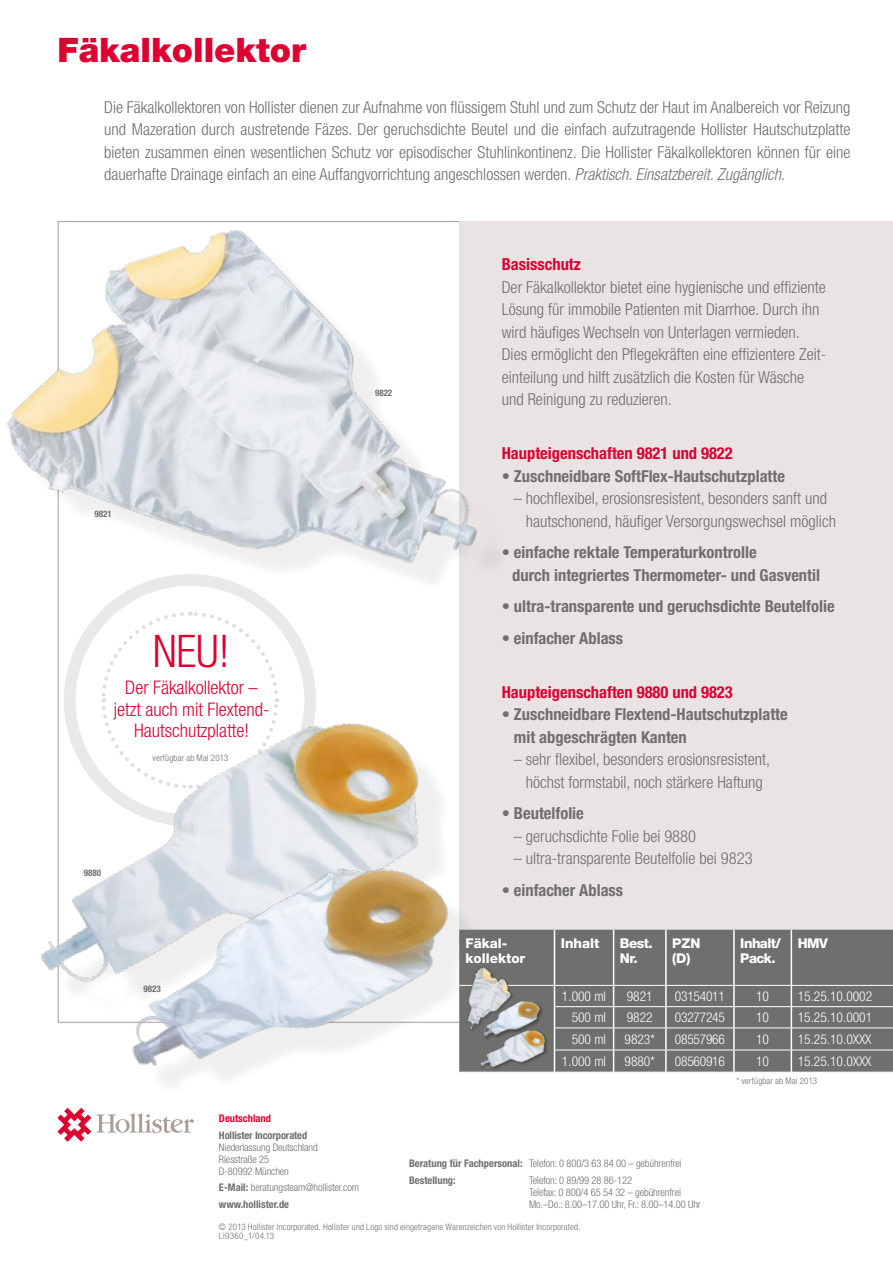
<style>
.page{position:relative;width:893px;height:1263px;background:#fff}
.page>*{position:absolute;margin:0;border:0;box-sizing:border-box;transform-origin:0 0}
.t1{font:300 condensed 45px "Helvetica Neue LT Pro";color:#dd0031}
.t2{font:900 33.75px "Helvetica Neue LT Pro";color:#dd0031}
.t3{font:300 condensed 18.75px/21.8px "Helvetica Neue LT Pro";color:#dd0031;text-align:center}
.t4{font:300 condensed 16.5px/22.5px "Helvetica Neue LT Pro";color:#6f6f6e}
.t5{font:700 condensed 16.5px/22.5px "Helvetica Neue LT Pro";color:#6f6f6e}
.t6{font:700 condensed 16.5px "Helvetica Neue LT Pro";color:#dd0031}
.t7{font:300 condensed 13.5px "Helvetica Neue LT Pro";color:#fff}
.t8{font:800 13.5px/15px "Helvetica Neue LT Pro";color:#fff}
.t9{font:300 condensed 13.5px "Helvetica Neue LT Pro";letter-spacing:-.02em;color:#fff}
.t10{font:800 13.5px/15px "Helvetica Neue LT Pro";letter-spacing:-.04em;color:#fff}
.t11{font:300 condensed 10.5px/12px "Helvetica Neue LT Pro";letter-spacing:-.01em;color:#6f6f6e}
.t12{font:700 condensed 10.5px/16.5px "Helvetica Neue LT Pro";letter-spacing:-.01em;color:#6f6f6e}
.t13{font:700 condensed 10.5px "Helvetica Neue LT Pro";color:#dd0031}
.t14{font:300 condensed 9px/9px "Helvetica Neue LT Pro";letter-spacing:.015em;color:#6f6f6e}
.t15{font:700 condensed 9px "Helvetica Neue LT Pro";color:#6f6f6e}
.s1{font-style:italic}
.s2{font-weight:700}
.s3{font-weight:300}
</style>
<div class="page">
<div style="left:459px;top:221px;width:434px;height:787px;background:#e9e4e3"></div>
<svg style="left:99px;top:610px;width:181px;height:76px"></svg>
<img style="left:40px;top:686px;width:387px;height:315px">
<div style="left:150px;top:886px;width:330px;height:211px;background:#1a1a18;opacity:.07"></div>
<img style="left:123px;top:774px;width:336px;height:322px">
<img style="left:6px;top:221px;width:490px;height:380px">
<div style="left:459px;top:930px;width:434px;height:142px;background:#6f6f6e"></div>
<hr style="left:665px;top:986px;width:2px;height:20px;background:#fff">
<hr style="left:733px;top:986px;width:2px;height:20px;background:#fff">
<hr style="left:665px;top:1007px;width:2px;height:20px;background:#fff">
<hr style="left:733px;top:1007px;width:2px;height:20px;background:#fff">
<hr style="left:665px;top:1028px;width:2px;height:22px;background:#fff">
<hr style="left:733px;top:1028px;width:2px;height:22px;background:#fff">
<svg style="left:554px;top:986px;width:1px;height:86px"></svg>
<hr style="left:665px;top:1050px;width:2px;height:22px;background:#fff">
<hr style="left:733px;top:1050px;width:2px;height:22px;background:#fff">
<svg style="left:791px;top:986px;width:1px;height:86px"></svg>
<hr style="left:554px;top:930px;width:1px;height:55px;background:#fff">
<hr style="left:613px;top:930px;width:1px;height:55px;background:#fff">
<hr style="left:665px;top:930px;width:2px;height:55px;background:#fff">
<hr style="left:733px;top:930px;width:2px;height:55px;background:#fff">
<hr style="left:791px;top:930px;width:1px;height:55px;background:#fff">
<hr style="left:459px;top:985px;width:95px;height:1px;background:#fff">
<svg style="left:613px;top:986px;width:1px;height:86px"></svg>
<hr style="left:459px;top:1072px;width:95px;height:1px;background:#fff">
<hr style="left:554px;top:985px;width:60px;height:1px;background:#fff">
<hr style="left:614px;top:985px;width:52px;height:1px;background:#fff">
<hr style="left:666px;top:985px;width:68px;height:1px;background:#fff">
<hr style="left:734px;top:985px;width:57px;height:1px;background:#fff">
<hr style="left:791px;top:985px;width:102px;height:1px;background:#fff">
<hr style="left:555px;top:1006px;width:59px;height:1px;background:#fff">
<hr style="left:614px;top:1006px;width:52px;height:1px;background:#fff">
<hr style="left:666px;top:1006px;width:68px;height:1px;background:#fff">
<hr style="left:734px;top:1006px;width:57px;height:1px;background:#fff">
<hr style="left:791px;top:1006px;width:102px;height:1px;background:#fff">
<hr style="left:555px;top:1027px;width:59px;height:1px;background:#fff">
<hr style="left:614px;top:1027px;width:52px;height:1px;background:#fff">
<hr style="left:666px;top:1027px;width:68px;height:1px;background:#fff">
<hr style="left:734px;top:1027px;width:57px;height:1px;background:#fff">
<hr style="left:791px;top:1027px;width:102px;height:1px;background:#fff">
<hr style="left:555px;top:1050px;width:59px;height:1px;background:#fff">
<hr style="left:614px;top:1050px;width:52px;height:1px;background:#fff">
<hr style="left:666px;top:1050px;width:68px;height:1px;background:#fff">
<hr style="left:734px;top:1050px;width:57px;height:1px;background:#fff">
<hr style="left:791px;top:1050px;width:102px;height:1px;background:#fff">
<img style="left:455px;top:960px;width:74px;height:73px">
<svg style="left:57px;top:1108px;width:137px;height:34px"></svg>
<img style="left:481px;top:1023px;width:72px;height:49px">
<div style="left:483px;top:1001px;width:61px;height:39px;background:#1a1a18;opacity:.4"></div>
<img style="left:482px;top:984px;width:60px;height:58px">
<h2 class="t2" style="left:57px;top:30px;width:250px">Fäkalkollektor</h2>
<p class="t4" style="left:104px;top:95px;width:748px;text-align:justify">Die Fäkalkollektoren von Hollister dienen zur Aufnahme von flüssigem Stuhl und zum Schutz der Haut im Analbereich vor Reizung und Mazeration durch austretende Fäzes. Der geruchsdichte Beutel und die einfach aufzutragende Hollister Hautschutzplatte bieten zusammen einen wesentlichen Schutz vor episodischer Stuhlinkontinenz. Die Hollister Fäkalkollektoren können für eine dauerhafte Drainage einfach an eine Auffangvorrichtung angeschlossen werden. <span class="s1">Praktisch. Einsatzbereit. Zugänglich</span>.</p>
<p class="t15" style="left:95px;top:508px;width:19px">9821</p>
<h1 class="t1" style="left:152px;top:625px;width:79px">NEU!</h1>
<p class="t3" style="left:114px;top:676px;width:157px">Der Fäkalkollektor – jetzt auch mit Flextend-<br>Hautschutzplatte!</p>
<p class="t14" style="left:153px;top:754px;width:77px">verfügbar ab Mai 2013</p>
<p class="t15" style="left:84px;top:867px;width:19px">9880</p>
<p class="t15" style="left:144px;top:983px;width:19px">9823</p>
<p class="t15" style="left:375px;top:387px;width:19px">9822</p>
<p class="t13" style="left:219px;top:1112px;width:54px">Deutschland</p>
<p class="t12" style="left:219px;top:1127px;width:90px">Hollister Incorporated</p>
<p class="t11" style="left:219px;top:1141px;width:100px">Niederlassung Deutschland<br>Riesstraße 25<br>D-80992 München</p>
<p class="t11" style="left:219px;top:1179px;width:141px;line-height:16.5px"><span class="s2">E-Mail:</span> beratungsteam@hollister.com <span class="s2">www.hollister.de</span></p>
<p class="t6" style="left:502px;top:254px;width:81px">Basisschutz</p>
<p class="t4" style="left:502px;top:275px;width:326px">Der Fäkalkollektor bietet eine hygienische und effiziente Lösung für immobile Patienten mit Diarrhoe. Durch ihn wird häufiges Wechseln von Unterlagen vermieden.<br>Dies ermöglicht den Pflegekräften eine effizientere Zeit&shy;einteilung und hilft zusätzlich die Kosten für Wäsche und Reinigung zu reduzieren.</p>
<p class="t6" style="left:502px;top:443px;width:233px">Haupteigenschaften 9821 und 9822</p>
<p class="t5" style="left:502px;top:465px;width:285px"><span class="s3">•</span> Zuschneidbare SoftFlex-Hautschutzplatte</p>
<p class="t4" style="left:526px;top:487px;width:312px;text-indent:-12px">– hochflexibel, erosionsresistent, besonders sanft und hautschonend, häufiger Versorgungswechsel möglich</p>
<p class="t5" style="left:512px;top:541px;width:309px;text-indent:-10px"><span class="s3">•</span> einfache rektale Temperaturkontrolle<br>durch integriertes Thermometer- und Gasventil</p>
<p class="t5" style="left:502px;top:595px;width:334px"><span class="s3">•</span> ultra-transparente und geruchsdichte Beutelfolie</p>
<p class="t5" style="left:502px;top:627px;width:123px"><span class="s3">•</span> einfacher Ablass</p>
<p class="t6" style="left:502px;top:682px;width:233px">Haupteigenschaften 9880 und 9823</p>
<p class="t5" style="left:514px;top:703px;width:275px;text-indent:-12px"><span class="s3">•</span> Zuschneidbare Flextend-Hautschutzplatte mit abgeschrägten Kanten</p>
<p class="t4" style="left:514px;top:748px;width:258px;text-align:center">– sehr flexibel, besonders erosionsresistent, höchst formstabil, noch stärkere Haftung</p>
<p class="t5" style="left:502px;top:802px;width:84px"><span class="s3">•</span> Beutelfolie</p>
<p class="t4" style="left:514px;top:824px;width:184px">– geruchsdichte Folie bei 9880</p>
<p class="t4" style="left:514px;top:847px;width:240px">– ultra-transparente Beutelfolie bei 9823</p>
<p class="t5" style="left:502px;top:879px;width:123px"><span class="s3">•</span> einfacher Ablass</p>
<p class="t8" style="left:466px;top:935px;width:61px">Fäkal&shy;kollektor</p>
<p class="t8" style="left:561px;top:935px;width:40px">Inhalt</p>
<p class="t8" style="left:620px;top:935px;width:34px">Best.<br>Nr.</p>
<p class="t8" style="left:672px;top:935px;width:30px">PZN (D)</p>
<p class="t10" style="left:740px;top:935px;width:42px">Inhalt/<br>Pack.</p>
<p class="t8" style="left:798px;top:935px;width:32px">HMV</p>
<p class="t7" style="left:562px;top:988px;width:46px">1.000 ml</p>
<p class="t7" style="left:627px;top:988px;width:27px">9821</p>
<p class="t9" style="left:675px;top:988px;width:51px">03154011</p>
<p class="t7" style="left:756px;top:988px;width:14px">10</p>
<p class="t7" style="left:798px;top:988px;width:76px">15.25.10.0002</p>
<p class="t7" style="left:572px;top:1009px;width:36px">500 ml</p>
<p class="t7" style="left:627px;top:1009px;width:27px">9822</p>
<p class="t9" style="left:675px;top:1009px;width:51px">03277245</p>
<p class="t7" style="left:756px;top:1009px;width:14px">10</p>
<p class="t7" style="left:798px;top:1009px;width:76px">15.25.10.0001</p>
<p class="t7" style="left:572px;top:1031px;width:36px">500 ml</p>
<p class="t7" style="left:624px;top:1031px;width:32px">9823*</p>
<p class="t9" style="left:675px;top:1031px;width:51px">08557966</p>
<p class="t7" style="left:756px;top:1031px;width:14px">10</p>
<p class="t7" style="left:798px;top:1031px;width:75px">15.25.10.0XXX</p>
<p class="t7" style="left:562px;top:1053px;width:46px">1.000 ml</p>
<p class="t7" style="left:624px;top:1053px;width:32px">9880*</p>
<p class="t9" style="left:675px;top:1053px;width:51px">08560916</p>
<p class="t7" style="left:756px;top:1053px;width:14px">10</p>
<p class="t7" style="left:798px;top:1053px;width:75px">15.25.10.0XXX</p>
<p class="t12" style="left:409px;top:1155px;width:274px">Beratung für Fachpersonal: <span class="s3">Telefon: 0 800/3 63 84 00 – gebührenfrei<br></span>Bestellung:</p>
<p class="t11" style="left:529px;top:1174px;width:173px">Telefon: 0 89/99 28 86-122<br>Telefax: 0 800/4 65 54 32 – gebührenfrei<br>Mo.–Do.: 8.00–17.00 Uhr, Fr.: 8.00–14.00 Uhr</p>
<p class="t14" style="left:736px;top:1076px;width:82px">* verfügbar ab Mai 2013</p>
<p class="t14" style="left:219px;top:1223px;width:363px">© 2013 Hollister Incorporated. Hollister und Logo sind eingetragene Warenzeichen von Hollister Incorporated.<br>LI9360_1/04.13</p>
</div>
